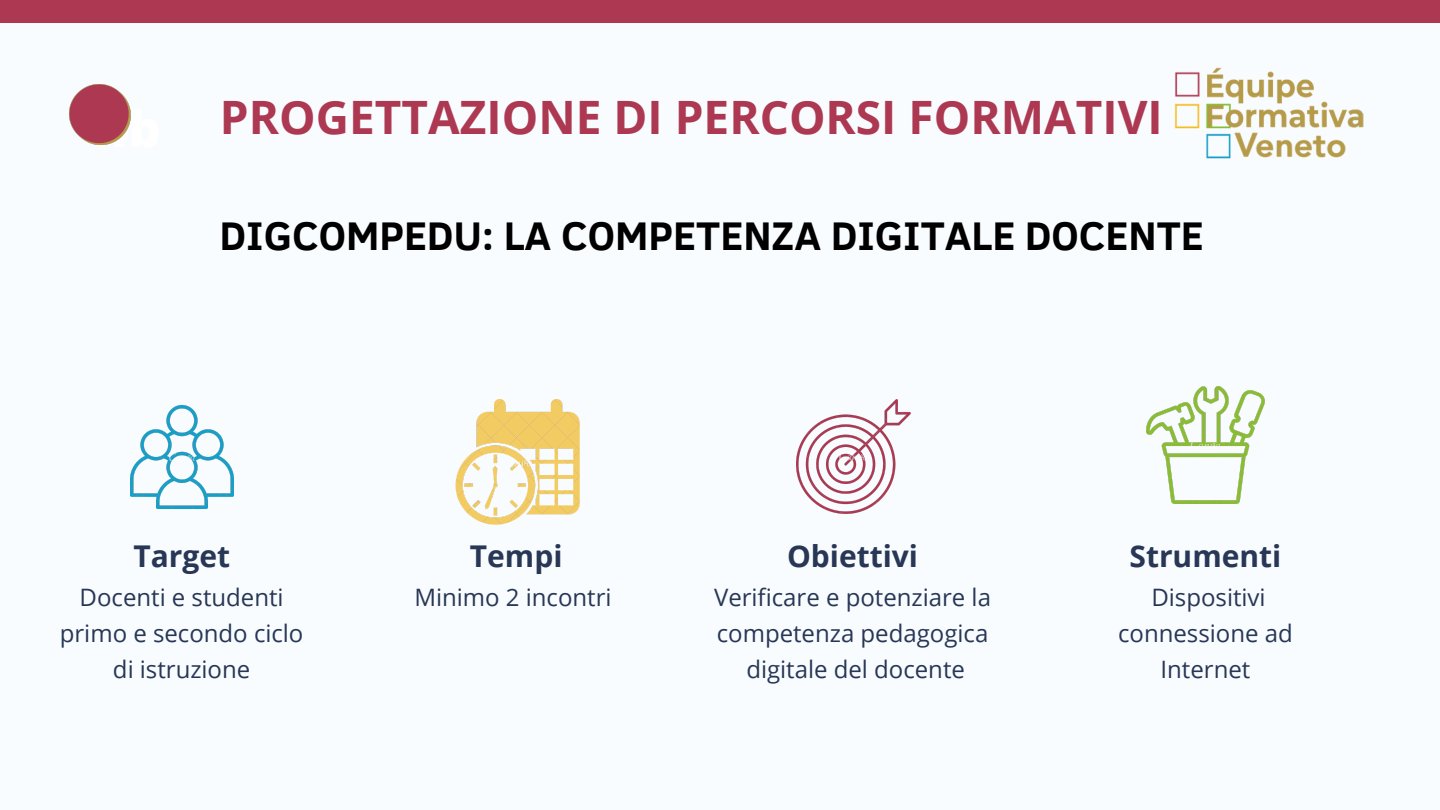
<style>
.page{position:relative;width:1440px;height:810px;background:#ad3852}
.page>*{position:absolute;margin:0;border:0;box-sizing:border-box;transform-origin:0 0}
.t1{font:700 46px "Open Sans";color:#ad3852}
.t2{font:700 41px "Clear Sans";color:#000}
.t3{font:700 30px "Open Sans";color:#273755}
.t4{font:24px/36px "Open Sans";color:#273755;text-align:center}
.s1{font-weight:800;font-size:50px;color:#fff}
</style>
<div class="page">
<div style="left:0;top:23px;width:1440px;height:787px;background:#f9fcff"></div>
<img style="left:1174px;top:67px;width:190px;height:92px">
<img style="left:455px;top:399px;width:124px;height:126px">
<img style="left:130px;top:405px;width:104px;height:104px">
<img style="left:796px;top:399px;width:115px;height:115px">
<img style="left:1146px;top:386px;width:118px;height:118px">
<img style="left:70px;top:84px;width:60px;height:60px">
<h1 class="t1" style="left:99px;top:85px;width:1065px"><span class="s1">4b</span> PROGETTAZIONE DI PERCORSI FORMATIVI</h1>
<h2 class="t2" style="left:220px;top:206px;width:985px">DIGCOMPEDU: LA COMPETENZA DIGITALE DOCENTE</h2>
<p class="t3" style="left:133px;top:535px;width:98px">Target</p>
<p class="t4" style="left:60px;top:578px;width:245px">Docenti e studenti primo e secondo ciclo di istruzione</p>
<p class="t3" style="left:470px;top:535px;width:94px">Tempi</p>
<p class="t4" style="left:414px;top:578px;width:199px">Minimo 2 incontri</p>
<p class="t3" style="left:787px;top:535px;width:133px">Obiettivi</p>
<p class="t4" style="left:714px;top:578px;width:278px">Verificare e potenziare la competenza pedagogica digitale del docente</p>
<p class="t3" style="left:1130px;top:535px;width:153px">Strumenti</p>
<p class="t4" style="left:1118px;top:578px;width:176px">Dispositivi connessione ad<br>Internet</p>
</div>
